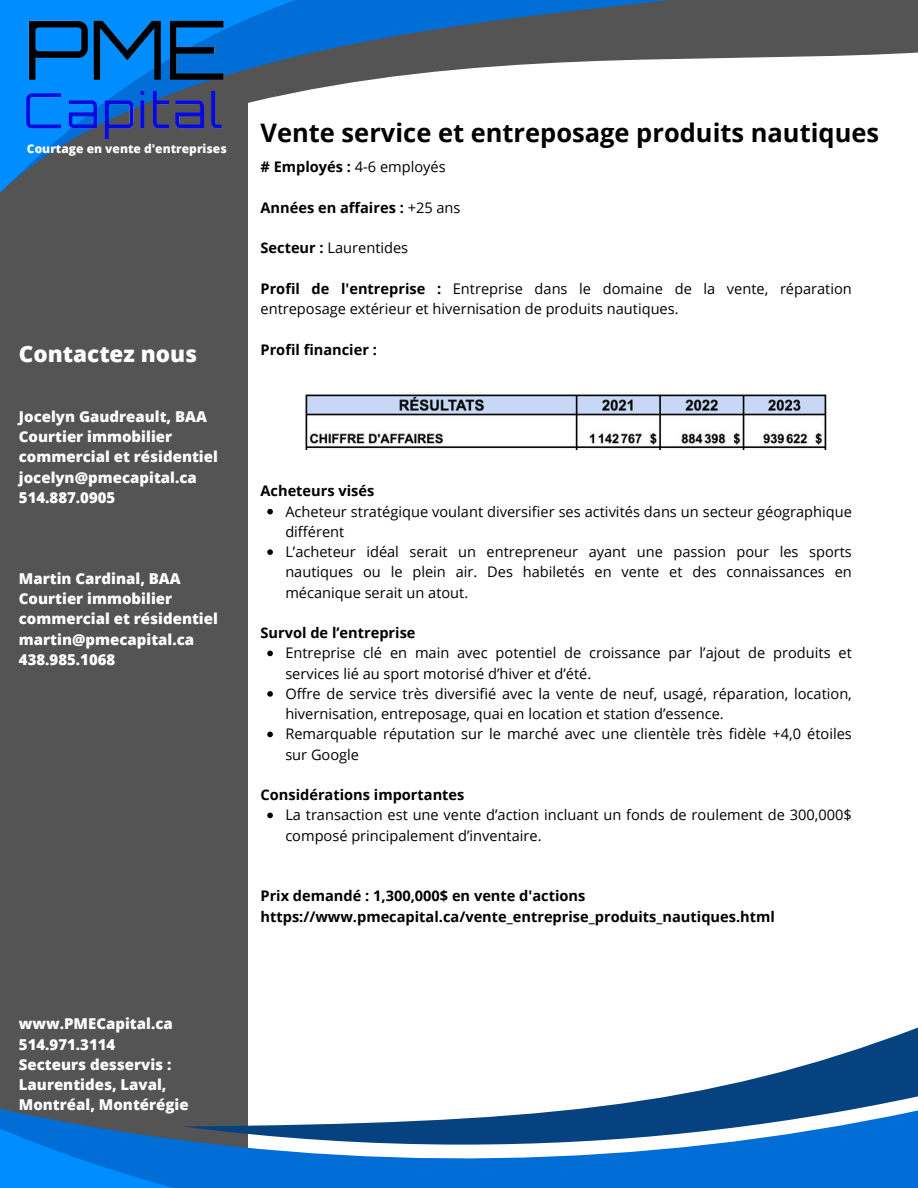
<style>
.page{position:relative;width:918px;height:1188px;background:#fff}
.page>*{position:absolute;margin:0;border:0;box-sizing:border-box;transform-origin:0 0}
.t1{font:700 25.5px "Open Sans";color:#000}
.t2{font:800 22.5px "Open Sans";color:#fff}
.t3{font:800 15px/20.2px "Open Sans";color:#fff}
.t4{font:14.55px/20.2px "Open Sans";color:#000}
.t5{font:700 14.55px/20.2px "Open Sans";color:#000}
.t6{font:800 12px "Open Sans";color:#fff}
.s1{font-weight:700}
.s2{font-weight:400}
</style>
<div class="page">
<div style="left:0;top:0;width:248px;height:1188px;background:#545454"></div>
<div style="left:747px;top:0;width:171px;height:58px;background:#545454"></div>
<svg style="left:323px;top:0;width:424px;height:88px;fill:#545454"></svg>
<svg style="left:0;top:0;width:323px;height:193px"></svg>
<img style="left:20px;top:13px;width:208px;height:129px">
<svg style="left:578px;top:1028px;width:340px;height:81px"></svg>
<svg style="left:0;top:1109px;width:918px;height:79px;fill:#056dd6"></svg>
<svg style="left:0;top:1129px;width:497px;height:59px"></svg>
<svg style="left:267px;top:509px;width:6px;height:5px"></svg>
<svg style="left:267px;top:549px;width:6px;height:6px"></svg>
<svg style="left:267px;top:651px;width:6px;height:5px"></svg>
<svg style="left:267px;top:691px;width:6px;height:6px"></svg>
<svg style="left:267px;top:732px;width:6px;height:5px"></svg>
<svg style="left:267px;top:813px;width:6px;height:5px"></svg>
<img style="left:305px;top:394px;width:522px;height:55px">
<p class="t6" style="left:27px;top:140px;width:201px">Courtage en vente d'entreprises</p>
<h3 class="t2" style="left:19px;top:338px;width:180px">Contactez nous</h3>
<p class="t3" style="left:19px;top:406px;width:201px">Jocelyn Gaudreault, BAA<br>Courtier immobilier commercial et résidentiel jocelyn@pmecapital.ca<br>514.887.0905</p>
<p class="t3" style="left:19px;top:568px;width:201px">Martin Cardinal, BAA<br>Courtier immobilier commercial et résidentiel martin@pmecapital.ca<br>438.985.1068</p>
<h3 class="t1" style="left:261px;top:115px;width:620px">Vente service et entreposage produits nautiques</h3>
<p class="t4" style="left:261px;top:157px;width:187px"><span class="s1"># Employés :</span> 4-6 employés</p>
<p class="t5" style="left:261px;top:197px;width:201px">Années en affaires : <span class="s2">+25 ans</span></p>
<h1 class="t4" style="left:261px;top:238px;width:149px"><span class="s1">Secteur :</span> Laurentides</h1>
<p class="t4" style="left:261px;top:278px;width:593px"><span class="s1">Profil de l'entreprise :</span> Entreprise dans le domaine de la vente, réparation entreposage extérieur et hivernisation de produits nautiques.</p>
<h2 class="t5" style="left:261px;top:339px;width:118px">Profil financier :</h2>
<h3 class="t5" style="left:261px;top:481px;width:115px">Acheteurs visés</h3>
<h3 class="t4" style="left:285px;top:501px;width:568px">Acheteur stratégique voulant diversifier ses activités dans un secteur géographique différent</h3>
<h3 class="t4" style="left:285px;top:541px;width:568px;text-align:justify">L’acheteur idéal serait un entrepreneur ayant une passion pour les sports nautiques ou le plein air. Des habiletés en vente et des connaissances en mécanique serait un atout.</h3>
<h4 class="t5" style="left:261px;top:622px;width:157px">Survol de l’entreprise</h4>
<h4 class="t4" style="left:285px;top:643px;width:568px">Entreprise clé en main avec potentiel de croissance par l’ajout de produits et services lié au sport motorisé d’hiver et d’été.</h4>
<h4 class="t4" style="left:285px;top:683px;width:568px">Offre de service très diversifié avec la vente de neuf, usagé, réparation, location, hivernisation, entreposage, quai en location et station d’essence.</h4>
<h4 class="t4" style="left:285px;top:724px;width:568px">Remarquable réputation sur le marché avec une clientèle très fidèle +4,0 étoiles sur Google</h4>
<h3 class="t5" style="left:261px;top:784px;width:205px">Considérations importantes</h3>
<h3 class="t4" style="left:285px;top:805px;width:568px">La transaction est une vente d’action incluant un fonds de roulement de 300,000$ composé principalement d’inventaire.</h3>
<p class="t5" style="left:261px;top:886px;width:516px">Prix demandé : 1,300,000$ en vente d'actions https://www.pmecapital.ca/vente_entreprise_produits_nautiques.html</p>
<p class="t3" style="left:19px;top:1013px;width:171px">www.PMECapital.ca<br>514.971.3114<br>Secteurs desservis :<br>Laurentides, Laval,<br>Montréal, Montérégie</p>
</div>
